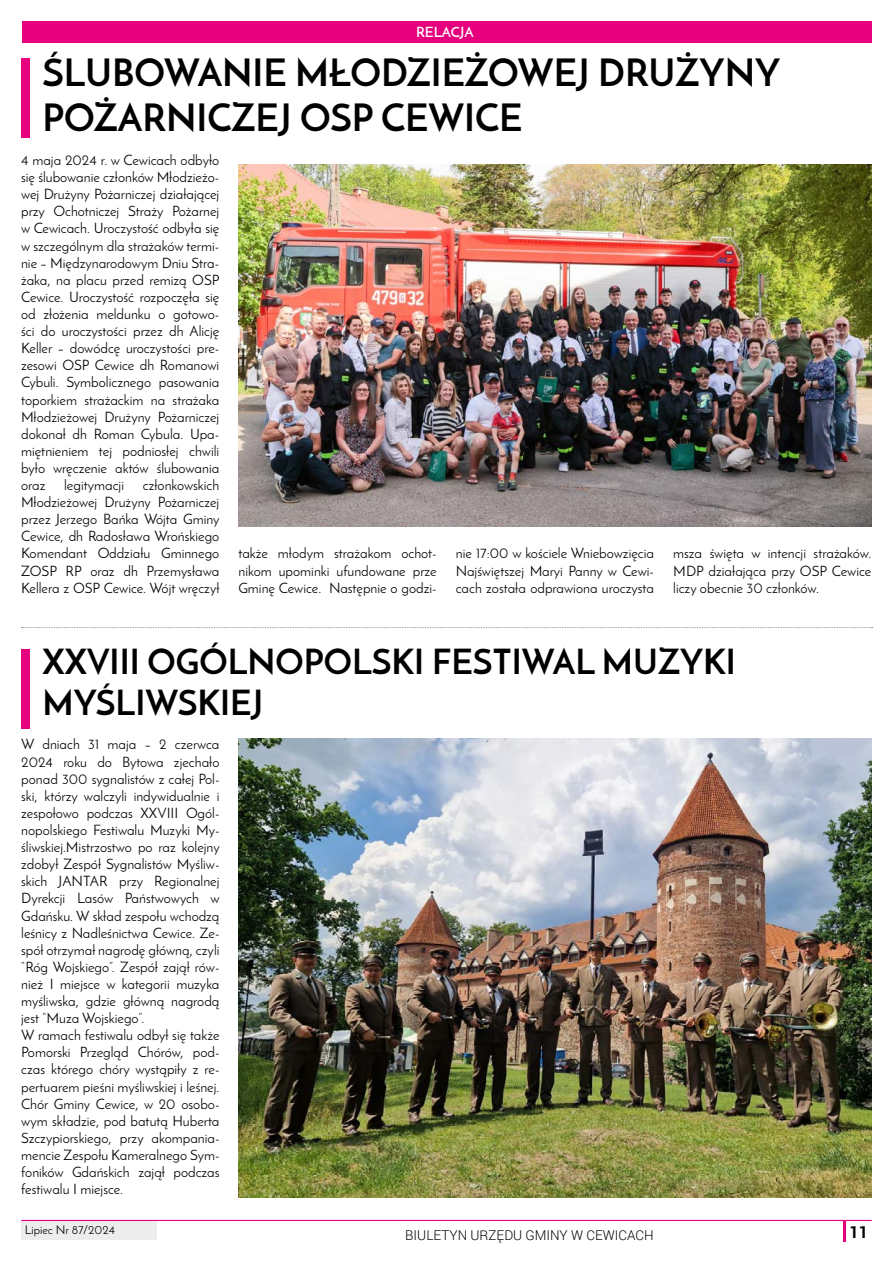
<style>
.page{position:relative;width:893px;height:1263px;background:#fff}
.page>*{position:absolute;margin:0;border:0;box-sizing:border-box;transform-origin:0 0}
.t1{font:700 37.5px/45px "Josefin Sans";color:#000}
.t2{font:700 34.5px/41.4px "Josefin Sans";color:#000}
.t3{font:700 16.5px "Roboto";color:#000}
.t4{font:14.25px/17.1px "Josefin Sans";color:#000;text-align:justify}
.t5{font:600 14.25px "Josefin Sans";color:#fff}
.t6{font:300 13.5px "Roboto";color:#000}
.t7{font:12px "Josefin Sans";color:#000}
</style>
<div class="page">
<div style="left:21px;top:1220px;width:135px;height:19px;background:#ededed"></div>
<hr style="left:21px;top:1220px;width:851px;height:1px;background:#e6007d">
<hr style="left:843px;top:1220px;width:3px;height:22px;background:#e6007d">
<div style="left:22px;top:21px;width:850px;height:22px;background:#e6007d"></div>
<div style="left:21px;top:58px;width:8px;height:80px;background:#e6007d"></div>
<div style="left:21px;top:649px;width:8px;height:79px;background:#e6007d"></div>
<img style="left:239px;top:164px;width:632px;height:362px">
<svg style="left:22px;top:627px;width:851px;height:1px"></svg>
<img style="left:239px;top:738px;width:633px;height:459px">
<p class="t5" style="left:416px;top:23px;width:59px">RELACJA</p>
<h1 class="t1" style="left:42px;top:50px;width:739px">ŚLUBOWANIE MŁODZIEŻOWEJ DRUŻYNY<br>POŻARNICZEJ OSP CEWICE</h1>
<p class="t4" style="left:21px;top:151px;width:200px">4 maja 2024 r. w Cewicach odbyło się ślubowanie członków Młodzieżo&shy;wej Drużyny Pożarniczej działającej przy Ochotniczej Straży Pożarnej w Cewicach. Uroczystość odbyła się w szczególnym dla strażaków termi&shy;nie – Międzynarodowym Dniu Stra&shy;żaka, na placu przed remizą OSP Cewice. Uroczystość rozpoczęła się od złożenia meldunku o gotowo&shy;ści do uroczystości przez dh Alicję Keller – dowódcę uroczystości pre&shy;zesowi OSP Cewice dh Romanowi Cybuli. Symbolicznego pasowania toporkiem strażackim na strażaka Młodzieżowej Drużyny Pożarniczej dokonał dh Roman Cybula. Upa&shy;miętnieniem tej podniosłej chwili było wręczenie aktów ślubowania oraz</p>
<p class="t4" style="left:21px;top:476px;width:200px;text-indent:122px">członkowskich Młodzieżowej Drużyny Pożarniczej przez Jerzego Bańka Wójta Gminy Cewice, dh Radosława Wrońskiego Komendant Oddziału Gminnego ZOSP RP oraz dh Przemysława Kellera z OSP Cewice. Wójt wręczył</p>
<p class="t4" style="left:64px;top:476px;width:61px">legitymacji</p>
<p class="t4" style="left:238px;top:545px;width:200px">także młodym strażakom ochot&shy;nikom upominki ufundowane prze Gminę Cewice. Następnie o godzi-</p>
<p class="t4" style="left:456px;top:545px;width:200px">nie 17:00 w kościele Wniebowzięcia Najświętszej Maryi Panny w Cewi&shy;cach została odprawiona uroczysta</p>
<p class="t4" style="left:673px;top:545px;width:200px">msza święta w intencji strażaków.<br>MDP działająca przy OSP Cewice liczy obecnie 30 członków.</p>
<h2 class="t2" style="left:43px;top:641px;width:695px">XXVIII OGÓLNOPOLSKI FESTIWAL MUZYKI<br>MYŚLIWSKIEJ</h2>
<p class="t4" style="left:21px;top:736px;width:200px;text-align:left">W dniach 31 maja – 2 czerwca<br>2024 roku do Bytowa zjechało ponad 300 sygnalistów z całej Pol&shy;ski, którzy walczyli indywidualnie i zespołowo podczas XXVIII Ogól&shy;nopolskiego Festiwalu Muzyki My&shy;śliwskiej.Mistrzostwo po raz kolejny zdobył Zespół Sygnalistów Myśliw&shy;skich JANTAR przy Regionalnej<br>Dyrekcji Lasów Państwowych w<br>Gdańsku. W skład zespołu wchodzą leśnicy z Nadleśnictwa Cewice. Ze&shy;spół otrzymał nagrodę główną, czyli “Róg Wojskiego”. Zespół zajął rów&shy;nież I miejsce w kategorii muzyka myśliwska, gdzie główną nagrodą jest “Muza Wojskiego”.<br>W ramach festiwalu odbył się także<br>Pomorski Przegląd Chórów, pod&shy;czas którego chóry wystąpiły z re&shy;pertuarem pieśni myśliwskiej i leśnej.<br>Chór Gminy Cewice, w 20 osobo&shy;wym składzie, pod batutą Huberta<br>Szczypiorskiego, przy akompania&shy;mencie Zespołu Kameralnego Sym&shy;foników Gdańskich zajął podczas festiwalu I miejsce.</p>
<p class="t7" style="left:25px;top:1222px;width:92px">Lipiec Nr 87/2024</p>
<p class="t6" style="left:405px;top:1226px;width:250px">BIULETYN URZĘDU GMINY W CEWICACH</p>
<p class="t3" style="left:849px;top:1220px;width:20px">11</p>
</div>
